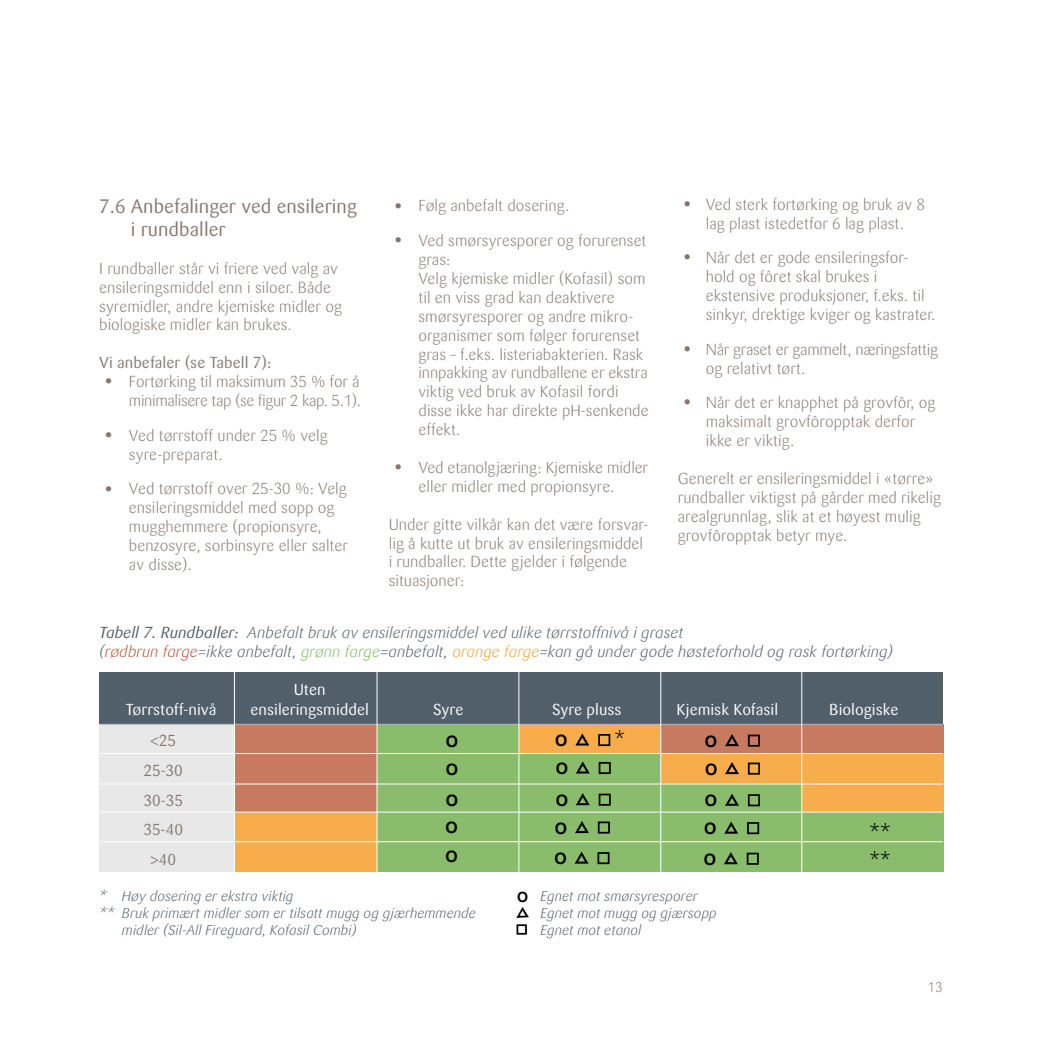
<style>
.page{position:relative;width:1042px;height:1042px;background:#fff}
.page>*{position:absolute;margin:0;border:0;box-sizing:border-box;transform-origin:0 0}
.t1{font:300 19.25px/23.1px "TINE Sari";color:#85776f}
.t2{font:19.25px/28.2px "TINE Sari";color:#000}
.t3{font:300 15.75px/18.9px "TINE Sari";color:#85776f}
.t4{font:italic 300 15.75px/18.9px "TINE Sari";color:#515f6b}
.t5{font:15.75px/19.2px "TINE Sari";color:#fff;text-align:center}
.t6{font:300 15.75px/18.9px "TINE Sari";letter-spacing:-.02em;color:#85776f}
.t7{font:15.75px/29.8px "TINE Sari";color:#85776f;text-align:center}
.t8{font:700 15.75px/26.2px "Arial";color:#000}
.t9{font:700 14.17px "Arial";color:#000}
.t10{font:italic 300 14px/16.8px "TINE Sari";color:#515f6b}
.t11{font:300 14px "TINE Sari";color:#85776f}
.s1{font-size:35px}
.s2{font-weight:400}
.s3{color:#b55135}
.s4{color:#7fb861}
.s5{color:#f6a030}
</style>
<div class="page">
<div style="left:516px;top:924px;width:11px;height:10px;border:2px solid #000"></div>
<div style="left:99px;top:672px;width:844px;height:53px;background:#515f6b"></div>
<div style="left:99px;top:724px;width:170px;height:30px;background:#e8e8e9"></div>
<div style="left:661px;top:724px;width:141px;height:30px;background:#c77a5f"></div>
<div style="left:802px;top:724px;width:141px;height:30px;background:#c77a5f"></div>
<div style="left:661px;top:754px;width:141px;height:29px;background:#f7ad4c"></div>
<div style="left:802px;top:754px;width:141px;height:29px;background:#f7ad4c"></div>
<div style="left:234px;top:812px;width:143px;height:30px;background:#f7ad4c"></div>
<div style="left:235px;top:842px;width:141px;height:29px;background:#f7ad4c"></div>
<div style="left:661px;top:783px;width:141px;height:29px;background:#89bd6c"></div>
<div style="left:802px;top:783px;width:141px;height:29px;background:#f7ad4c"></div>
<div style="left:661px;top:812px;width:141px;height:30px;background:#89bd6c"></div>
<div style="left:802px;top:812px;width:141px;height:30px;background:#89bd6c"></div>
<div style="left:661px;top:842px;width:141px;height:30px;background:#89bd6c"></div>
<div style="left:802px;top:842px;width:141px;height:30px;background:#89bd6c"></div>
<div style="left:519px;top:724px;width:142px;height:30px;background:#f7ad4c"></div>
<div style="left:519px;top:754px;width:142px;height:118px;background:#89bd6c"></div>
<div style="left:377px;top:724px;width:141px;height:148px;background:#89bd6c"></div>
<div style="left:235px;top:724px;width:142px;height:87px;background:#c77a5f"></div>
<div style="left:99px;top:754px;width:135px;height:29px;background:#e8e8e9"></div>
<div style="left:99px;top:783px;width:136px;height:30px;background:#e8e8e9"></div>
<div style="left:99px;top:813px;width:135px;height:30px;background:#e8e8e9"></div>
<div style="left:99px;top:842px;width:136px;height:30px;background:#e8e8e9"></div>
<div style="left:748px;top:734px;width:12px;height:12px;border:2px solid #000"></div>
<div style="left:598px;top:734px;width:12px;height:12px;border:2px solid #000"></div>
<div style="left:748px;top:762px;width:12px;height:12px;border:2px solid #000"></div>
<div style="left:599px;top:762px;width:12px;height:12px;border:2px solid #000"></div>
<div style="left:748px;top:794px;width:12px;height:12px;border:2px solid #000"></div>
<div style="left:599px;top:793px;width:12px;height:13px;border:2px solid #000"></div>
<div style="left:747px;top:822px;width:12px;height:12px;border:2px solid #000"></div>
<div style="left:598px;top:821px;width:12px;height:12px;border:2px solid #000"></div>
<div style="left:747px;top:852px;width:12px;height:13px;border:2px solid #000"></div>
<div style="left:597px;top:852px;width:12px;height:12px;border:2px solid #000"></div>
<hr style="left:100px;top:724px;width:843px;height:1px;background:#b1b4b7">
<hr style="left:100px;top:753px;width:843px;height:1px;background:#fff">
<hr style="left:100px;top:783px;width:843px;height:1px;background:#fff">
<hr style="left:100px;top:811px;width:843px;height:1px;background:#fff">
<hr style="left:100px;top:841px;width:843px;height:1px;background:#fff">
<hr style="left:234px;top:672px;width:1px;height:200px;background:#fff">
<hr style="left:377px;top:672px;width:1px;height:200px;background:#fff">
<hr style="left:518px;top:672px;width:1px;height:200px;background:#fff">
<hr style="left:660px;top:672px;width:1px;height:200px;background:#fff">
<hr style="left:801px;top:672px;width:1px;height:200px;background:#fff">
<p class="t1" style="left:131px;top:195px;width:228px;text-indent:-31px">7.6 Anbefalinger ved ensilering i rundballer</p>
<p class="t3" style="left:99px;top:259px;width:244px">I rundballer står vi friere ved valg av ensileringsmiddel enn i siloer. Både syremidler, andre kjemiske midler og biologiske midler kan brukes.</p>
<p class="t7" style="left:99px;top:348px;width:174px">Vi anbefaler (se Tabell 7):</p>
<p class="t3" style="left:99px;top:372px;width:263px;text-align:right"><span class="s1">•</span> Fortørking til maksimum 35 % for å minimalisere tap (se figur 2 kap. 5.1).</p>
<p class="t3" style="left:129px;top:426px;width:200px;text-indent:-30px"><span class="s1">•</span> Ved tørrstoff under 25 % velg syre-preparat.</p>
<p class="t3" style="left:129px;top:479px;width:220px;text-indent:-30px"><span class="s1">•</span> Ved tørrstoff over 25-30 %: Velg ensileringsmiddel med sopp og mugghemmere (propionsyre, benzosyre, sorbinsyre eller salter av disse).</p>
<p class="t3" style="left:389px;top:197px;width:182px"><span class="s1">•</span> Følg anbefalt dosering.</p>
<p class="t3" style="left:418px;top:231px;width:232px;text-indent:-30px"><span class="s1">•</span> Ved smørsyresporer og forurenset gras:<br>Velg kjemiske midler (Kofasil) som til en viss grad kan deaktivere smørsyresporer og andre mikro&shy;organismer som følger forurenset gras – f.eks. listeriabakterien. Rask innpakking av rundballene er ekstra viktig ved bruk av Kofasil fordi disse ikke har direkte pH-senkende effekt.</p>
<p class="t3" style="left:389px;top:458px;width:261px;text-align:center"><span class="s1">•</span> Ved etanolgjæring: Kjemiske midler eller midler med propionsyre.</p>
<p class="t3" style="left:389px;top:515px;width:261px">Under gitte vilkår kan det være forsvar&shy;lig å kutte ut bruk av ensileringsmiddel i rundballer. Dette gjelder i følgende situasjoner:</p>
<p class="t3" style="left:678px;top:195px;width:249px;text-align:center"><span class="s1">•</span> Ved sterk fortørking og bruk av 8 lag plast istedetfor 6 lag plast.</p>
<p class="t3" style="left:706px;top:248px;width:231px;text-indent:-28px"><span class="s1">•</span> Når det er gode ensileringsfor&shy;hold og fôret skal brukes i ekstensive produksjoner, f.eks. til sinkyr, drektige kviger og kastrater.</p>
<p class="t6" style="left:706px;top:340px;width:234px;text-indent:-28px"><span class="s1">•</span> Når graset er gammelt, næringsfattig og relativt tørt.</p>
<p class="t3" style="left:706px;top:393px;width:231px;text-indent:-28px"><span class="s1">•</span> Når det er knapphet på grovfôr, og maksimalt grovfôropptak derfor ikke er viktig.</p>
<p class="t3" style="left:678px;top:469px;width:265px">Generelt er ensileringsmiddel i «tørre» rundballer viktigst på gårder med rikelig arealgrunnlag, slik at et høyest mulig grovfôropptak betyr mye.</p>
<p class="t4" style="left:99px;top:623px;width:795px"><span class="s2">Tabell 7. Rundballer:</span> Anbefalt bruk av ensileringsmiddel ved ulike tørrstoffnivå i graset<br>(<span class="s3">rødbrun farge</span>=ikke anbefalt, <span class="s4">grønn farge</span>=anbefalt, <span class="s5">orange farge</span>=kan gå under gode høsteforhold og rask fortørking)</p>
<p class="t5" style="left:126px;top:700px;width:92px">Tørrstoff-nivå</p>
<p class="t5" style="left:250px;top:680px;width:120px">Uten ensileringsmiddel</p>
<p class="t5" style="left:433px;top:700px;width:32px">Syre</p>
<p class="t5" style="left:552px;top:700px;width:71px">Syre pluss</p>
<p class="t5" style="left:676px;top:700px;width:103px">Kjemisk Kofasil</p>
<p class="t5" style="left:829px;top:700px;width:71px">Biologiske</p>
<p class="t2" style="left:614px;top:725px;width:12px">*</p>
<p class="t7" style="left:143px;top:726px;width:41px">&lt;25<br>25-30<br>30-35<br>35-40 &gt;40</p>
<p class="t8" style="left:446px;top:728px;width:14px">O</p>
<p class="t8" style="left:555px;top:728px;width:14px">O</p>
<p class="t8" style="left:705px;top:728px;width:14px">O</p>
<p class="t8" style="left:446px;top:756px;width:14px">O</p>
<p class="t8" style="left:556px;top:756px;width:14px">O</p>
<p class="t8" style="left:705px;top:756px;width:14px">O</p>
<p class="t8" style="left:556px;top:787px;width:14px">O</p>
<p class="t8" style="left:705px;top:788px;width:14px">O</p>
<p class="t8" style="left:555px;top:815px;width:14px">O</p>
<p class="t8" style="left:704px;top:816px;width:14px">O</p>
<p class="t8" style="left:554px;top:846px;width:14px">O</p>
<p class="t8" style="left:704px;top:846px;width:14px">O</p>
<p class="t8" style="left:445px;top:788px;width:14px">O<br>O</p>
<p class="t8" style="left:445px;top:844px;width:14px">O</p>
<p class="t10" style="left:99px;top:888px;width:196px">* Høy dosering er ekstra viktig</p>
<p class="t10" style="left:99px;top:905px;width:378px">** Bruk primært midler som er tilsatt mugg og gjærhemmende</p>
<p class="t10" style="left:122px;top:921px;width:236px">midler (Sil-All Fireguard, Kofasil Combi)</p>
<p class="t9" style="left:517px;top:888px;width:12px">O</p>
<p class="t10" style="left:540px;top:888px;width:178px">Egnet mot smørsyresporer<br>Egnet mot mugg og gjærsopp<br>Egnet mot etanol</p>
<p class="t2" style="left:869px;top:818px;width:23px">** **</p>
<p class="t11" style="left:927px;top:979px;width:17px">13</p>
</div>
